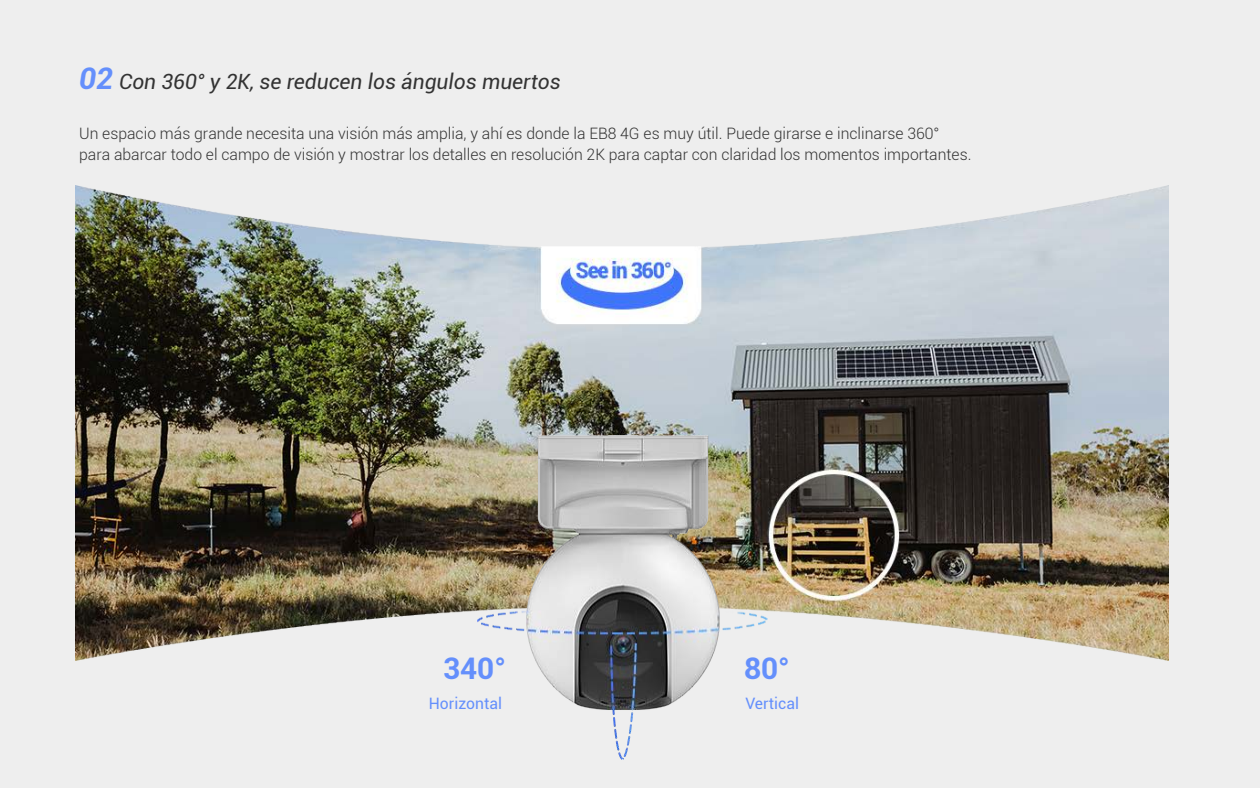
<style>
.page{position:relative;width:1260px;height:788px;background:#eee}
.page>*{position:absolute;margin:0;border:0;box-sizing:border-box;transform-origin:0 0}
.t1{font:700 29.75px "Roboto";color:#648ffc}
.t2{font:italic 21px "Roboto";color:#333}
.t3{font:300 15.75px/21px "Roboto";color:#333}
.t4{font:15.75px "Roboto";color:#648ffc}
.s1{font-weight:700;font-size:29.75px;color:#648ffc}
</style>
<div class="page">
<img style="left:76px;top:186px;width:1093px;height:474px">
<img style="left:478px;top:435px;width:289px;height:324px">
<h2 class="t2" style="left:79px;top:67px;width:483px"><span class="s1">02</span> Con 360° y 2K, se reducen los ángulos muertos</h2>
<p class="t3" style="left:79px;top:122px;width:894px">Un espacio más grande necesita una visión más amplia, y ahí es donde la EB8 4G es muy útil. Puede girarse e inclinarse 360° para abarcar todo el campo de visión y mostrar los detalles en resolución 2K para captar con claridad los momentos importantes.</p>
<h1 class="t1" style="left:443px;top:647px;width:64px">340°</h1>
<h1 class="t1" style="left:744px;top:647px;width:47px">80°</h1>
<p class="t4" style="left:429px;top:692px;width:75px">Horizontal</p>
<p class="t4" style="left:745px;top:692px;width:55px">Vertical</p>
</div>
